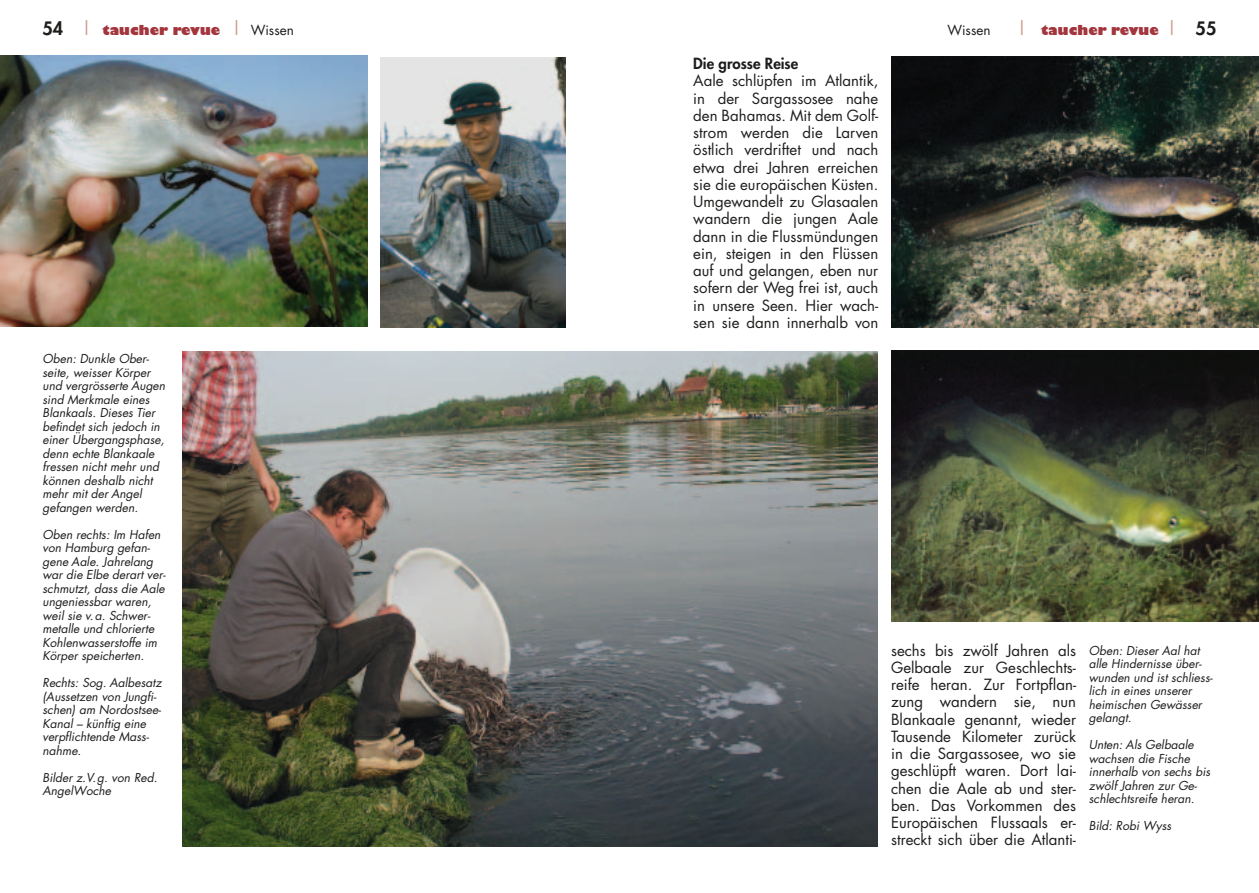
<style>
.page{position:relative;width:1259px;height:893px;background:#fff}
.page>*{position:absolute;margin:0;border:0;box-sizing:border-box;transform-origin:0 0}
.t1{font:15px/17.2px "Futura";color:#1e1d1c;text-align:justify}
.t2{font:800 15px "Futura";color:#1e1d1c}
.t3{font:800 13.5px "Gill Sans";color:#a3353d}
.t4{font:13.5px "Futura";color:#1e1d1c}
.t5{font:italic 12px/13.5px "Futura";color:#1e1d1c}
.s1{font-family:"Futura";font-size:18px;color:#1e1d1c}
.s2{font-family:"Futura";font-weight:400;font-size:18px;color:#d0978d}
.s3{font-family:"Futura";font-weight:400;color:#1e1d1c}
</style>
<div class="page">
<img style="left:0;top:56px;width:368px;height:271px">
<img style="left:381px;top:58px;width:185px;height:270px">
<img style="left:183px;top:352px;width:694px;height:494px">
<img style="left:891px;top:57px;width:368px;height:271px">
<img style="left:891px;top:350px;width:368px;height:271px">
<p class="t3" style="left:43px;top:21px;width:253px"><span class="s1">54</span> <span class="s2">|</span> taucher revue <span class="s2">|</span> <span class="s3">Wissen</span></p>
<p class="t4" style="left:947px;top:20px;width:44px">Wissen</p>
<p class="t3" style="left:1016px;top:21px;width:201px"><span class="s2">|</span> taucher revue <span class="s2">|</span> <span class="s1">55</span></p>
<p class="t2" style="left:693px;top:54px;width:106px">Die grosse Reise</p>
<p class="t1" style="left:693px;top:72px;width:186px">Aale schlüpfen im Atlantik, in der Sargassosee nahe den Bahamas. Mit dem Golf&shy;strom werden die Larven östlich verdriftet und nach etwa drei Jahren erreichen sie die europäischen Küsten.<br>Umgewandelt zu Glasaalen wandern die jungen Aale dann in die Flussmündungen ein, steigen in den Flüssen auf und gelangen, eben nur sofern der Weg frei ist, auch in unsere Seen. Hier wach&shy;sen sie dann innerhalb von</p>
<p class="t5" style="left:43px;top:352px;width:124px">Oben: Dunkle Ober&shy;seite, weisser Körper und vergrösserte Augen sind Merkmale eines<br>Blankaals. Dieses Tier befindet sich jedoch in einer Übergangsphase, denn echte Blankaale fressen nicht mehr und können deshalb nicht mehr mit der Angel gefangen werden.</p>
<p class="t5" style="left:43px;top:527px;width:125px">Oben rechts: Im Hafen von Hamburg gefan&shy;gene Aale. Jahrelang war die Elbe derart ver&shy;schmutzt, dass die Aale ungeniessbar waren, weil sie v.a. Schwer&shy;metalle und chlorierte<br>Kohlenwasserstoffe im<br>Körper speicherten.</p>
<p class="t5" style="left:43px;top:676px;width:120px">Rechts: Sog. Aalbesatz (Aussetzen von Jungfi&shy;schen) am Nordostsee-<br>Kanal – künftig eine verpflichtende Mass&shy;nahme.</p>
<p class="t5" style="left:43px;top:770px;width:116px">Bilder z.V.g. von Red.<br>AngelWoche</p>
<p class="t1" style="left:891px;top:641px;width:186px">sechs bis zwölf Jahren als Gelbaale zur Geschlechts&shy;reife heran. Zur Fortpflan&shy;zung wandern sie, nun Blankaale genannt, wieder Tausende Kilometer zurück in die Sargassosee, wo sie geschlüpft waren. Dort lai&shy;chen die Aale ab und ster&shy;ben. Das Vorkommen des Europäischen Flussaals er&shy;streckt sich über die Atlanti-</p>
<p class="t5" style="left:1089px;top:643px;width:125px">Oben: Dieser Aal hat alle Hindernisse über&shy;wunden und ist schliess&shy;lich in eines unserer heimischen Gewässer gelangt.</p>
<p class="t5" style="left:1089px;top:738px;width:123px">Unten: Als Gelbaale wachsen die Fische innerhalb von sechs bis zwölf Jahren zur Ge&shy;schlechtsreife heran.</p>
<p class="t5" style="left:1089px;top:819px;width:84px">Bild: Robi Wyss</p>
</div>
